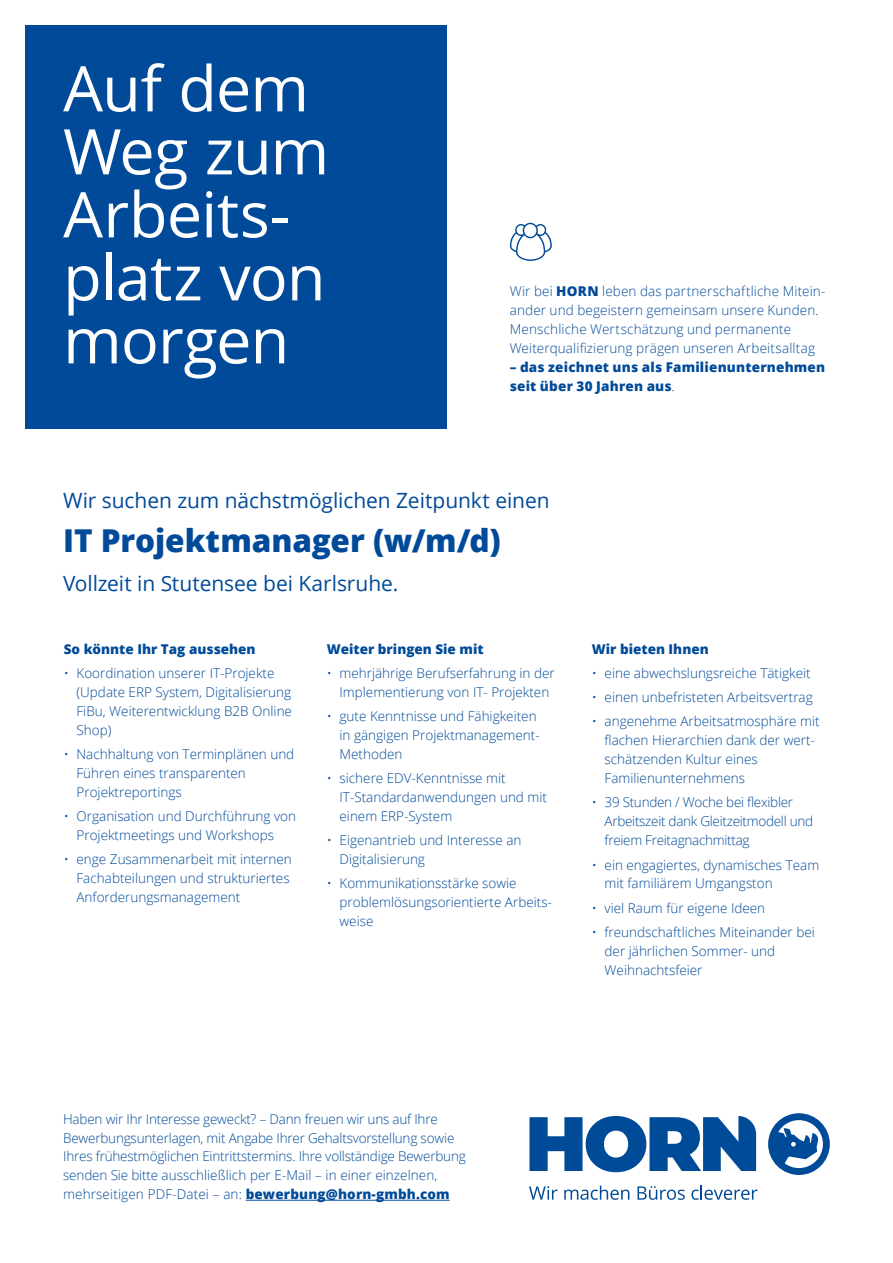
<style>
.page{position:relative;width:893px;height:1263px;background:#fff}
.page>*{position:absolute;margin:0;border:0;box-sizing:border-box;transform-origin:0 0}
.t1{font:63px/63px "Open Sans";letter-spacing:-.015em;color:#fff}
.t2{font:800 31.5px "Open Sans";letter-spacing:-.005em;color:#004a99}
.t3{font:21px "Open Sans";letter-spacing:-.005em;color:#004a99}
.t4{font:300 13.5px/18.9px "Open Sans";color:#004a99}
.t5{font:800 13.5px/18.9px "Open Sans";letter-spacing:.005em;color:#004a99}
.t6{font:300 13.5px/18.9px "Open Sans";letter-spacing:-.02em;color:#004a99}
.s1{font-weight:800}
.s2{font-weight:300}
</style>
<div class="page">
<svg style="left:510px;top:223px;width:42px;height:38px"></svg>
<svg style="left:529px;top:1186px;width:29px;height:14px"></svg>
<svg style="left:564px;top:1185px;width:65px;height:15px"></svg>
<svg style="left:637px;top:1186px;width:48px;height:14px"></svg>
<svg style="left:691px;top:1185px;width:67px;height:15px"></svg>
<svg style="left:768px;top:1113px;width:62px;height:62px"></svg>
<svg style="left:529px;top:1116px;width:227px;height:56px"></svg>
<div style="left:25px;top:25px;width:421px;height:404px;background:#004a99"></div>
<hr style="left:246px;top:1200px;width:204px;height:1px;background:#004a99">
<h1 class="t1" style="left:63px;top:55px;width:268px">Auf dem<br>Weg zum<br>Arbeits&shy;platz von morgen</h1>
<p class="t4" style="left:510px;top:282px;width:317px">Wir bei <span class="s1">HORN</span> leben das partnerschaftliche Mitein&shy;ander und begeistern gemeinsam unsere Kunden.<br>Menschliche Wertschätzung und permanente Weiter-qualifizierung prägen unseren Arbeitsalltag</p>
<p class="t5" style="left:510px;top:357px;width:317px">– das zeichnet uns als Familienunternehmen seit über 30 Jahren aus<span class="s2">.</span></p>
<h3 class="t3" style="left:63px;top:486px;width:488px">Wir suchen zum nächstmöglichen Zeitpunkt einen</h3>
<h2 class="t2" style="left:63px;top:517px;width:439px">IT Projektmanager (w/m/d)</h2>
<h3 class="t3" style="left:63px;top:568px;width:337px">Vollzeit in Stutensee bei Karlsruhe.</h3>
<p class="t5" style="left:64px;top:638px;width:193px">So könnte Ihr Tag aussehen</p>
<p class="t4" style="left:77px;top:663px;width:217px;text-indent:-13px">• Koordination unserer IT-Projekte (Update ERP System, Digitalisierung<br>FiBu, Weiterentwicklung B2B Online<br>Shop)</p>
<p class="t4" style="left:77px;top:744px;width:219px;text-indent:-13px">• Nachhaltung von Terminplänen und<br>Führen eines transparenten<br>Projektreportings</p>
<p class="t4" style="left:77px;top:806px;width:221px;text-indent:-13px">• Organisation und Durchführung von<br>Projektmeetings und Workshops</p>
<p class="t4" style="left:77px;top:849px;width:217px;text-indent:-13px">• enge Zusammenarbeit mit internen<br>Fachabteilungen und strukturiertes<br>Anforderungsmanagement</p>
<p class="t5" style="left:327px;top:638px;width:158px">Weiter bringen Sie mit</p>
<p class="t4" style="left:327px;top:663px;width:230px;text-align:center">• mehrjährige Berufserfahrung in der<br>Implementierung von IT- Projekten</p>
<p class="t4" style="left:340px;top:706px;width:202px;text-indent:-13px">• gute Kenntnisse und Fähigkeiten in gängigen Projektmanagement-<br>Methoden</p>
<p class="t4" style="left:340px;top:768px;width:209px;text-indent:-13px">• sichere EDV-Kenntnisse mit<br>IT-Standardanwendungen und mit einem ERP-System</p>
<p class="t4" style="left:340px;top:830px;width:183px;text-indent:-13px">• Eigenantrieb und Interesse an<br>Digitalisierung</p>
<p class="t4" style="left:340px;top:874px;width:214px;text-indent:-13px">• Kommunikationsstärke sowie problemlösungsorientierte Arbeits&shy;weise</p>
<p class="t5" style="left:592px;top:638px;width:118px">Wir bieten Ihnen</p>
<p class="t4" style="left:592px;top:663px;width:220px">• eine abwechslungsreiche Tätigkeit</p>
<p class="t4" style="left:592px;top:687px;width:222px">• einen unbefristeten Arbeitsvertrag</p>
<p class="t4" style="left:605px;top:712px;width:217px;text-indent:-13px">• angenehme Arbeitsatmosphäre mit flachen Hierarchien dank der wert&shy;schätzenden Kultur eines<br>Familienunternehmens</p>
<p class="t6" style="left:605px;top:793px;width:210px;text-indent:-13px">• 39 Stunden / Woche bei flexibler<br>Arbeitszeit dank Gleitzeitmodell und freiem Freitagnachmittag</p>
<p class="t4" style="left:605px;top:855px;width:216px;text-indent:-13px">• ein engagiertes, dynamisches Team mit familiärem Umgangston</p>
<p class="t4" style="left:592px;top:898px;width:175px">• viel Raum für eigene Ideen</p>
<p class="t4" style="left:605px;top:922px;width:212px;text-indent:-13px">• freundschaftliches Miteinander bei der jährlichen Sommer- und<br>Weihnachtsfeier</p>
<p class="t4" style="left:63px;top:1109px;width:404px">Haben wir Ihr Interesse geweckt? – Dann freuen wir uns auf Ihre Bewerbungsunterlagen, mit Angabe Ihrer Gehaltsvorstellung sowie Ihres frühestmöglichen Eintrittstermins. Ihre vollständige Bewerbung senden Sie bitte ausschließlich per E-Mail – in einer einzelnen, mehrseitigen PDF-Datei – an: <span class="s1">bewerbung@horn-gmbh.com</span></p>
</div>
